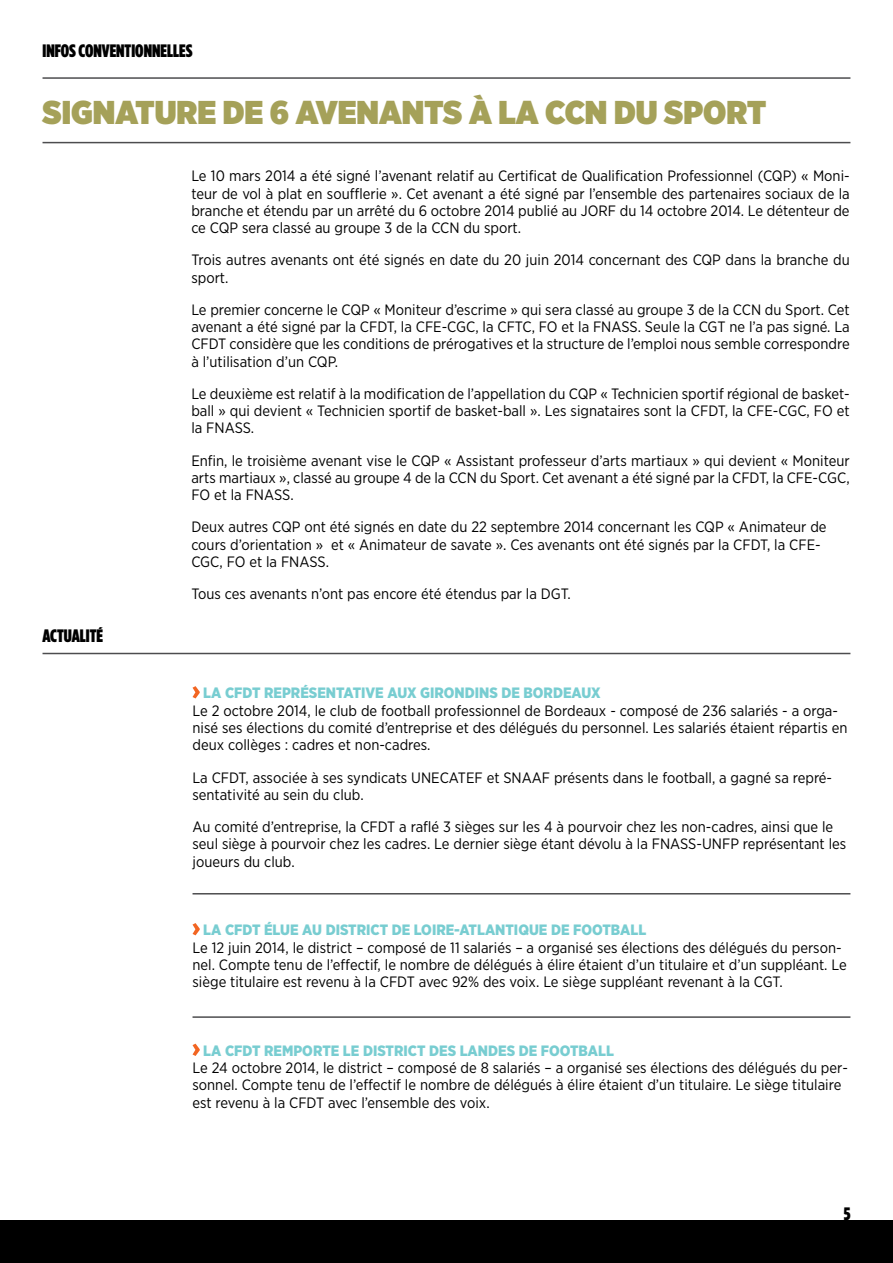
<style>
.page{position:relative;width:893px;height:1263px;background:#fff}
.page>*{position:absolute;margin:0;border:0;box-sizing:border-box;transform-origin:0 0}
.t1{font:900 33px "Gotham Narrow";color:#a5a159}
.t2{font:18px "Gotham Condensed X Black";color:#000}
.t3{font:15px/17.2px "Gotham Narrow";color:#000}
.t4{font:900 15px "Gotham Narrow";color:#78cdd1}
</style>
<div class="page">
<div style="left:0;top:1220px;width:893px;height:43px;background:#000"></div>
<hr style="left:43px;top:77px;width:807px;height:2px;background:#4d4d4f">
<hr style="left:43px;top:653px;width:807px;height:1px;background:#4d4d4f">
<hr style="left:193px;top:893px;width:657px;height:1px;background:#4d4d4f">
<hr style="left:193px;top:1016px;width:657px;height:2px;background:#4d4d4f">
<hr style="left:43px;top:142px;width:807px;height:1px;background:#4d4d4f">
<svg style="left:193px;top:686px;width:7px;height:12px"></svg>
<svg style="left:193px;top:923px;width:7px;height:12px"></svg>
<svg style="left:193px;top:1044px;width:7px;height:12px"></svg>
<p class="t2" style="left:43px;top:40px;width:126px">INFOS CONVENTIONNELLES</p>
<h1 class="t1" style="left:43px;top:90px;width:725px">SIGNATURE DE 6 AVENANTS À LA CCN DU SPORT</h1>
<p class="t2" style="left:43px;top:625px;width:62px">ACTUalité</p>
<p class="t3" style="left:191px;top:167px;width:660px;text-align:justify">Le 10 mars 2014 a été signé l’avenant relatif au Certificat de Qualification Professionnel (CQP) « Moni&shy;teur de vol à plat en soufflerie ». Cet avenant a été signé par l’ensemble des partenaires sociaux de la branche et étendu par un arrêté du 6 octobre 2014 publié au JORF du 14 octobre 2014. Le détenteur de ce CQP sera classé au groupe 3 de la CCN du sport.</p>
<p class="t3" style="left:191px;top:251px;width:660px">Trois autres avenants ont été signés en date du 20 juin 2014 concernant des CQP dans la branche du sport.</p>
<p class="t3" style="left:191px;top:301px;width:660px;text-align:justify">Le premier concerne le CQP « Moniteur d’escrime » qui sera classé au groupe 3 de la CCN du Sport. Cet avenant a été signé par la CFDT, la CFE-CGC, la CFTC, FO et la FNASS. Seule la CGT ne l’a pas signé. La CFDT considère que les conditions de prérogatives et la structure de l’emploi nous semble correspondre à l’utilisation d’un CQP.</p>
<p class="t3" style="left:191px;top:385px;width:660px;text-align:justify">Le deuxième est relatif à la modification de l’appellation du CQP « Technicien sportif régional de basket&shy;ball » qui devient « Technicien sportif de basket-ball ». Les signataires sont la CFDT, la CFE-CGC, FO et la FNASS.</p>
<p class="t3" style="left:191px;top:451px;width:660px;text-align:justify">Enfin, le troisième avenant vise le CQP « Assistant professeur d’arts martiaux » qui devient « Moniteur arts martiaux », classé au groupe 4 de la CCN du Sport. Cet avenant a été signé par la CFDT, la CFE-CGC, FO et la FNASS.</p>
<p class="t3" style="left:191px;top:518px;width:637px">Deux autres CQP ont été signés en date du 22 septembre 2014 concernant les CQP « Animateur de cours d’orientation » et « Animateur de savate ». Ces avenants ont été signés par la CFDT, la CFE-<br>CGC, FO et la FNASS.</p>
<p class="t3" style="left:191px;top:585px;width:381px">Tous ces avenants n’ont pas encore été étendus par la DGT.</p>
<p class="t4" style="left:203px;top:683px;width:32px">LA CFDT</p>
<p class="t4" style="left:264px;top:683px;width:338px">REPRÉSENTATIVE AUX GIRONDINS DE BORDEAUX</p>
<p class="t3" style="left:193px;top:701px;width:656px">Le 2 octobre 2014, le club de football professionnel de Bordeaux - composé de 236 salariés - a orga&shy;nisé ses élections du comité d’entreprise et des délégués du personnel. Les salariés étaient répartis en deux collèges : cadres et non-cadres.</p>
<p class="t3" style="left:193px;top:768px;width:641px">La CFDT, associée à ses syndicats UNECATEF et SNAAF présents dans le football, a gagné sa repré&shy;sentativité au sein du club.</p>
<p class="t3" style="left:193px;top:818px;width:655px">Au comité d’entreprise, la CFDT a raflé 3 sièges sur les 4 à pourvoir chez les non-cadres, ainsi que le seul siège à pourvoir chez les cadres. Le dernier siège étant dévolu à la FNASS-UNFP représentant les joueurs du club.</p>
<p class="t4" style="left:203px;top:920px;width:32px">LA CFDT</p>
<p class="t4" style="left:264px;top:920px;width:375px">ÉLUE AU DISTRICT DE LOIRE-ATLANTIQUE DE FOOTBALL</p>
<p class="t3" style="left:193px;top:938px;width:656px">Le 12 juin 2014, le district – composé de 11 salariés – a organisé ses élections des délégués du person&shy;nel. Compte tenu de l’effectif, le nombre de délégués à élire étaient d’un titulaire et d’un suppléant. Le siège titulaire est revenu à la CFDT avec 92% des voix. Le siège suppléant revenant à la CGT.</p>
<p class="t4" style="left:203px;top:1041px;width:32px">LA CFDT</p>
<p class="t4" style="left:264px;top:1041px;width:343px">REMPORTE LE DISTRICT DES LANDES DE FOOTBALL</p>
<p class="t3" style="left:193px;top:1059px;width:657px">Le 24 octobre 2014, le district – composé de 8 salariés – a organisé ses élections des délégués du per&shy;sonnel. Compte tenu de l’effectif le nombre de délégués à élire étaient d’un titulaire. Le siège titulaire est revenu à la CFDT avec l’ensemble des voix.</p>
<p class="t2" style="left:844px;top:1203px;width:8px">5</p>
</div>
